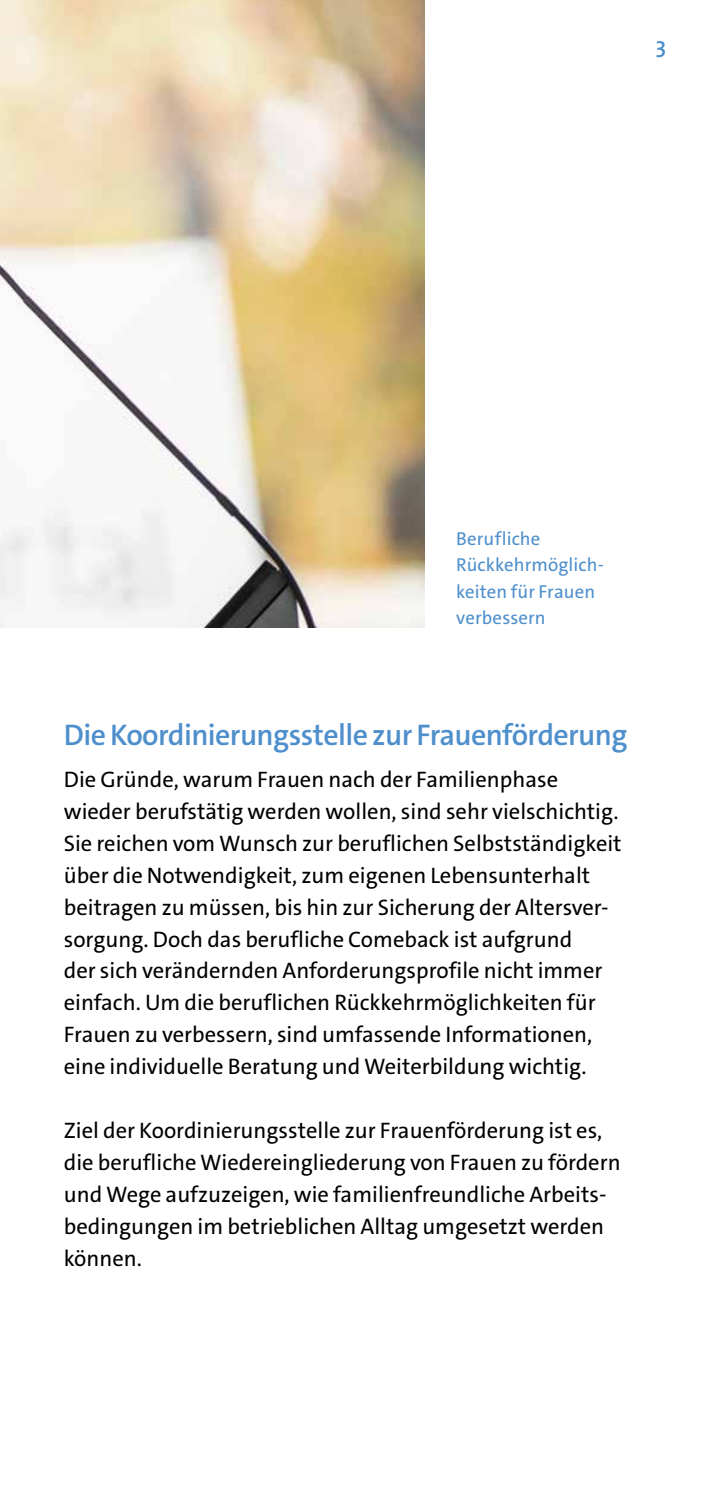
<style>
.page{position:relative;width:702px;height:1489px;background:#fff}
.page>*{position:absolute;margin:0;border:0;box-sizing:border-box;transform-origin:0 0}
.t1{font:600 30px "The Sans C4 s";letter-spacing:-.02em;color:#4e8fcc}
.t2{font:22.5px/32px "The Sans C4 s";color:#000}
.t3{font:600 22.5px "The Sans C4 s";color:#4e8fcc}
.t4{font:18.75px/26.2px "The Sans C4 s";letter-spacing:.005em;color:#4e8fcc}
</style>
<div class="page">
<img style="left:0;top:0;width:424px;height:627px">
<p class="t3" style="left:656px;top:31px;width:12px">3</p>
<p class="t4" style="left:456px;top:526px;width:149px">Berufliche<br>Rückkehrmöglich&shy;keiten für Frauen verbessern</p>
<h1 class="t1" style="left:64px;top:716px;width:565px">Die Koordinierungsstelle zur Frauenförderung</h1>
<p class="t2" style="left:64px;top:763px;width:559px">Die Gründe, warum Frauen nach der Familienphase wieder berufstätig werden wollen, sind sehr vielschichtig.<br>Sie reichen vom Wunsch zur beruflichen Selbstständigkeit über die Notwendigkeit, zum eigenen Lebensunterhalt beitragen zu müssen, bis hin zur Sicherung der Altersver&shy;sorgung. Doch das berufliche Comeback ist aufgrund<br>der sich verändernden Anforderungsprofile nicht immer einfach. Um die beruflichen Rückkehrmöglichkeiten für Frauen zu verbessern, sind umfassende Informationen, eine individuelle Beratung und Weiterbildung wichtig.</p>
<p class="t2" style="left:64px;top:1114px;width:558px">Ziel der Koordinierungsstelle zur Frauenförderung ist es, die berufliche Wiedereingliederung von Frauen zu fördern und Wege aufzuzeigen, wie familienfreundliche Arbeits&shy;bedingungen im betrieblichen Alltag umgesetzt werden können.</p>
</div>
